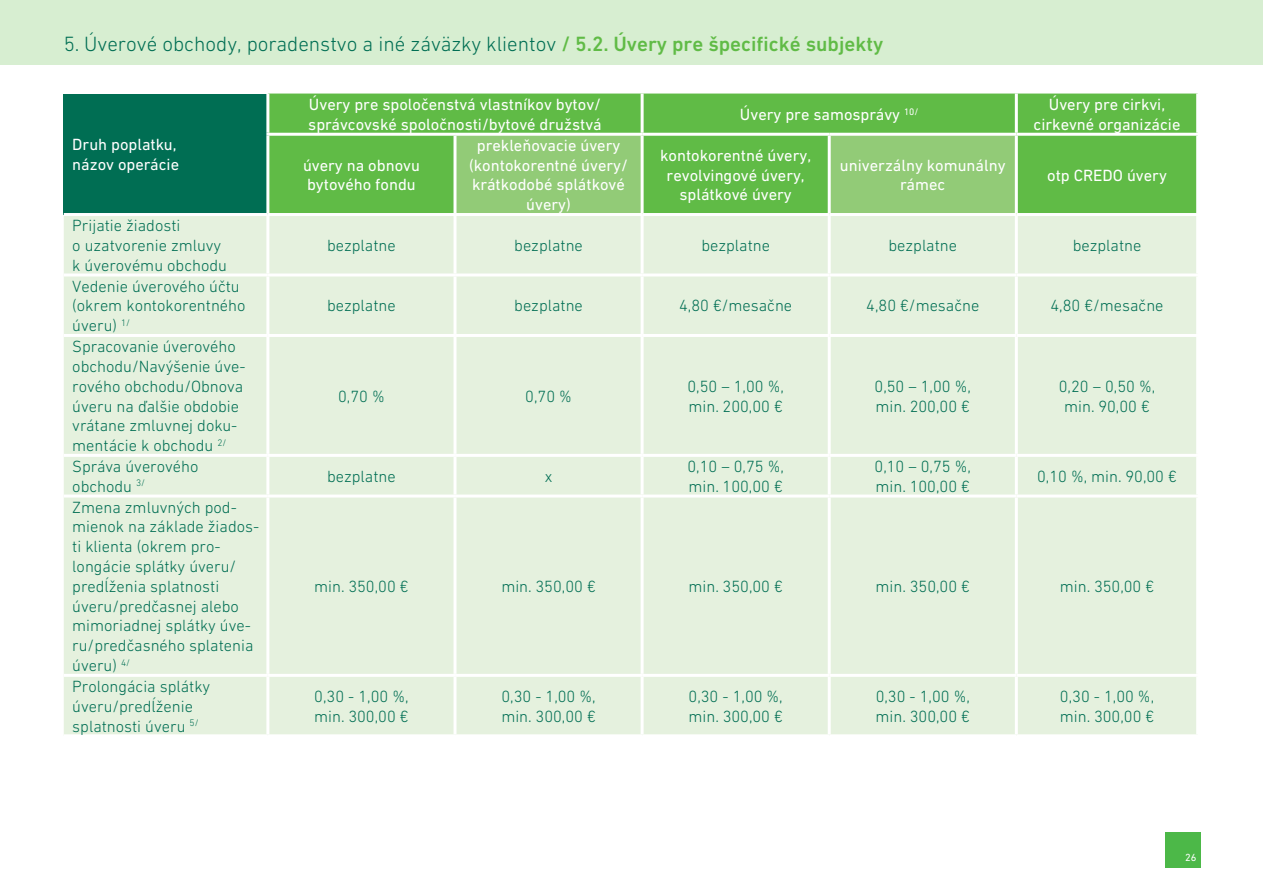
<style>
.page{position:relative;width:1263px;height:893px;background:#fff}
.page>*{position:absolute;margin:0;border:0;box-sizing:border-box;transform-origin:0 0}
.t1{font:300 21px "DIN Next W1 G";color:#006e53}
.t2{font:300 16.5px/19.8px "DIN Next W1 G";color:#006e53}
.t3{font:16.5px/19.8px "DIN Next W1 G";color:#fff;text-align:center}
.t4{font:10.5px "DIN Next W1 G";color:#fff}
.s1{font-weight:500;color:#60bb46}
</style>
<div class="page">
<div style="left:1165px;top:832px;width:36px;height:36px;background:#4cb848"></div>
<div style="left:0;top:0;width:1263px;height:64px;background:#d7eed1"></div>
<div style="left:64px;top:94px;width:204px;height:121px;background:#006e53"></div>
<div style="left:269px;top:94px;width:927px;height:119px;background:#60bb46"></div>
<svg style="left:456px;top:136px;width:559px;height:77px;background:#81c567"></svg>
<div style="left:64px;top:216px;width:1132px;height:518px;background:#e5f1de"></div>
<hr style="left:64px;top:213px;width:204px;height:3px;background:#fff">
<hr style="left:266px;top:94px;width:3px;height:39px;background:#fff">
<hr style="left:641px;top:94px;width:3px;height:39px;background:#fff">
<hr style="left:1015px;top:94px;width:3px;height:39px;background:#fff">
<hr style="left:266px;top:136px;width:3px;height:77px;background:#fff">
<hr style="left:266px;top:133px;width:189px;height:3px;background:#fff">
<hr style="left:453px;top:136px;width:3px;height:77px;background:#fff">
<hr style="left:455px;top:133px;width:187px;height:3px;background:#fff">
<hr style="left:641px;top:136px;width:3px;height:77px;background:#fff">
<hr style="left:642px;top:133px;width:187px;height:3px;background:#fff">
<hr style="left:828px;top:136px;width:3px;height:77px;background:#fff">
<hr style="left:829px;top:133px;width:187px;height:3px;background:#fff">
<hr style="left:1015px;top:136px;width:3px;height:77px;background:#fff">
<hr style="left:1016px;top:133px;width:183px;height:3px;background:#fff">
<hr style="left:266px;top:216px;width:3px;height:57px;background:#fff">
<hr style="left:453px;top:216px;width:3px;height:57px;background:#fff">
<hr style="left:641px;top:216px;width:3px;height:57px;background:#fff">
<hr style="left:828px;top:216px;width:3px;height:57px;background:#fff">
<hr style="left:1015px;top:216px;width:3px;height:57px;background:#fff">
<hr style="left:64px;top:273px;width:204px;height:3px;background:#fff">
<hr style="left:266px;top:276px;width:3px;height:58px;background:#fff">
<hr style="left:268px;top:273px;width:187px;height:3px;background:#fff">
<hr style="left:453px;top:276px;width:3px;height:58px;background:#fff">
<hr style="left:455px;top:273px;width:187px;height:3px;background:#fff">
<hr style="left:641px;top:276px;width:3px;height:58px;background:#fff">
<hr style="left:642px;top:273px;width:187px;height:3px;background:#fff">
<hr style="left:828px;top:276px;width:3px;height:58px;background:#fff">
<hr style="left:829px;top:273px;width:187px;height:3px;background:#fff">
<hr style="left:1015px;top:276px;width:3px;height:58px;background:#fff">
<hr style="left:1016px;top:273px;width:183px;height:3px;background:#fff">
<hr style="left:64px;top:334px;width:204px;height:3px;background:#fff">
<hr style="left:266px;top:337px;width:3px;height:117px;background:#fff">
<hr style="left:268px;top:334px;width:187px;height:3px;background:#fff">
<hr style="left:453px;top:337px;width:3px;height:117px;background:#fff">
<hr style="left:455px;top:334px;width:187px;height:3px;background:#fff">
<hr style="left:641px;top:337px;width:3px;height:117px;background:#fff">
<hr style="left:642px;top:334px;width:187px;height:3px;background:#fff">
<hr style="left:828px;top:337px;width:3px;height:117px;background:#fff">
<hr style="left:829px;top:334px;width:187px;height:3px;background:#fff">
<hr style="left:1015px;top:337px;width:3px;height:117px;background:#fff">
<hr style="left:1016px;top:334px;width:183px;height:3px;background:#fff">
<hr style="left:64px;top:454px;width:204px;height:3px;background:#fff">
<hr style="left:266px;top:457px;width:3px;height:38px;background:#fff">
<hr style="left:268px;top:454px;width:187px;height:3px;background:#fff">
<hr style="left:453px;top:457px;width:3px;height:38px;background:#fff">
<hr style="left:455px;top:454px;width:187px;height:3px;background:#fff">
<hr style="left:641px;top:457px;width:3px;height:38px;background:#fff">
<hr style="left:642px;top:454px;width:187px;height:3px;background:#fff">
<hr style="left:828px;top:457px;width:3px;height:38px;background:#fff">
<hr style="left:829px;top:454px;width:187px;height:3px;background:#fff">
<hr style="left:1015px;top:457px;width:3px;height:38px;background:#fff">
<hr style="left:1016px;top:454px;width:183px;height:3px;background:#fff">
<hr style="left:64px;top:495px;width:204px;height:3px;background:#fff">
<hr style="left:266px;top:498px;width:3px;height:176px;background:#fff">
<hr style="left:268px;top:495px;width:187px;height:3px;background:#fff">
<hr style="left:453px;top:498px;width:3px;height:176px;background:#fff">
<hr style="left:455px;top:495px;width:187px;height:3px;background:#fff">
<hr style="left:641px;top:498px;width:3px;height:176px;background:#fff">
<hr style="left:642px;top:495px;width:187px;height:3px;background:#fff">
<hr style="left:828px;top:498px;width:3px;height:176px;background:#fff">
<hr style="left:829px;top:495px;width:187px;height:3px;background:#fff">
<hr style="left:1015px;top:498px;width:3px;height:176px;background:#fff">
<hr style="left:1016px;top:495px;width:183px;height:3px;background:#fff">
<hr style="left:64px;top:674px;width:204px;height:3px;background:#fff">
<hr style="left:266px;top:677px;width:3px;height:57px;background:#fff">
<hr style="left:268px;top:674px;width:187px;height:3px;background:#fff">
<hr style="left:453px;top:677px;width:3px;height:57px;background:#fff">
<hr style="left:455px;top:674px;width:187px;height:3px;background:#fff">
<hr style="left:641px;top:677px;width:3px;height:57px;background:#fff">
<hr style="left:642px;top:674px;width:187px;height:3px;background:#fff">
<hr style="left:828px;top:677px;width:3px;height:57px;background:#fff">
<hr style="left:829px;top:674px;width:187px;height:3px;background:#fff">
<hr style="left:1015px;top:677px;width:3px;height:57px;background:#fff">
<hr style="left:1016px;top:674px;width:183px;height:3px;background:#fff">
<p class="t1" style="left:64px;top:32px;width:821px">5. Úverové obchody, poradenstvo a iné záväzky klientov <span class="s1">/ 5.2. Úvery pre špecifické subjekty</span></p>
<p class="t3" style="left:72px;top:135px;width:108px;text-align:left">Druh poplatku, názov operácie</p>
<p class="t2" style="left:72px;top:215px;width:156px">Prijatie žiadosti<br>o uzatvorenie zmluvy k úverovému obchodu</p>
<p class="t2" style="left:72px;top:276px;width:175px">Vedenie úverového účtu (okrem kontokorentného úveru) <sup>1/</sup></p>
<p class="t2" style="left:72px;top:336px;width:175px">Spracovanie úverového obchodu/Navýšenie úve&shy;rového obchodu/Obnova úveru na ďalšie obdobie vrátane zmluvnej doku&shy;mentácie k obchodu <sup>2/</sup></p>
<p class="t3" style="left:308px;top:94px;width:295px;text-align:left">Úvery pre spoločenstvá vlastníkov bytov/ správcovské spoločnosti/bytové družstvá</p>
<p class="t3" style="left:740px;top:104px;width:180px">Úvery pre samosprávy <sup>10/</sup></p>
<p class="t3" style="left:1033px;top:94px;width:148px">Úvery pre cirkvi, cirkevné organizácie</p>
<p class="t3" style="left:303px;top:155px;width:118px;text-align:left">úvery na obnovu bytového fondu</p>
<p class="t3" style="left:469px;top:135px;width:160px">prekleňovacie úvery (kontokorentné úvery/ krátkodobé splátkové úvery)</p>
<p class="t3" style="left:660px;top:145px;width:153px">kontokorentné úvery, revolvingové úvery, splátkové úvery</p>
<p class="t3" style="left:840px;top:155px;width:167px">univerzálny komunálny rámec</p>
<p class="t3" style="left:1047px;top:165px;width:121px">otp CREDO úvery</p>
<p class="t2" style="left:327px;top:235px;width:70px">bezplatne</p>
<p class="t2" style="left:514px;top:235px;width:70px">bezplatne</p>
<p class="t2" style="left:701px;top:235px;width:70px">bezplatne</p>
<p class="t2" style="left:888px;top:235px;width:70px">bezplatne</p>
<p class="t2" style="left:1073px;top:235px;width:70px">bezplatne</p>
<p class="t2" style="left:327px;top:296px;width:70px">bezplatne</p>
<p class="t2" style="left:514px;top:296px;width:70px">bezplatne</p>
<p class="t2" style="left:679px;top:296px;width:115px">4,80 €/mesačne</p>
<p class="t2" style="left:866px;top:296px;width:115px">4,80 €/mesačne</p>
<p class="t2" style="left:1050px;top:296px;width:115px">4,80 €/mesačne</p>
<p class="t2" style="left:338px;top:386px;width:48px">0,70 %</p>
<p class="t2" style="left:525px;top:386px;width:48px">0,70 %</p>
<p class="t2" style="left:687px;top:376px;width:98px">0,50 – 1,00 %, min. 200,00 €</p>
<p class="t2" style="left:874px;top:376px;width:98px">0,50 – 1,00 %, min. 200,00 €</p>
<p class="t2" style="left:1059px;top:376px;width:98px;text-align:center">0,20 – 0,50 %, min. 90,00 €</p>
<p class="t2" style="left:72px;top:456px;width:128px">Správa úverového obchodu <sup>3/</sup></p>
<p class="t2" style="left:327px;top:466px;width:70px">bezplatne</p>
<p class="t2" style="left:545px;top:466px;width:9px">x</p>
<p class="t2" style="left:687px;top:456px;width:98px">0,10 – 0,75 %, min. 100,00 €</p>
<p class="t2" style="left:874px;top:456px;width:98px">0,10 – 0,75 %, min. 100,00 €</p>
<p class="t2" style="left:1037px;top:466px;width:141px">0,10 %, min. 90,00 €</p>
<p class="t2" style="left:72px;top:497px;width:188px">Zmena zmluvných pod&shy;mienok na základe žiados&shy;ti klienta (okrem pro&shy;longácie splátky úveru/ predĺženia splatnosti úveru/predčasnej alebo mimoriadnej splátky úve&shy;ru/predčasného splatenia úveru) <sup>4/</sup></p>
<p class="t2" style="left:314px;top:576px;width:96px">min. 350,00 €</p>
<p class="t2" style="left:501px;top:576px;width:96px">min. 350,00 €</p>
<p class="t2" style="left:688px;top:576px;width:96px">min. 350,00 €</p>
<p class="t2" style="left:875px;top:576px;width:96px">min. 350,00 €</p>
<p class="t2" style="left:1060px;top:576px;width:96px">min. 350,00 €</p>
<p class="t2" style="left:72px;top:676px;width:139px">Prolongácia splátky úveru/predĺženie splatnosti úveru <sup>5/</sup></p>
<p class="t2" style="left:314px;top:686px;width:96px">0,30 - 1,00 %, min. 300,00 €</p>
<p class="t2" style="left:501px;top:686px;width:96px">0,30 - 1,00 %, min. 300,00 €</p>
<p class="t2" style="left:688px;top:686px;width:96px">0,30 - 1,00 %, min. 300,00 €</p>
<p class="t2" style="left:876px;top:686px;width:96px">0,30 - 1,00 %, min. 300,00 €</p>
<p class="t2" style="left:1060px;top:686px;width:96px">0,30 - 1,00 %, min. 300,00 €</p>
<p class="t4" style="left:1185px;top:851px;width:13px">26</p>
</div>
